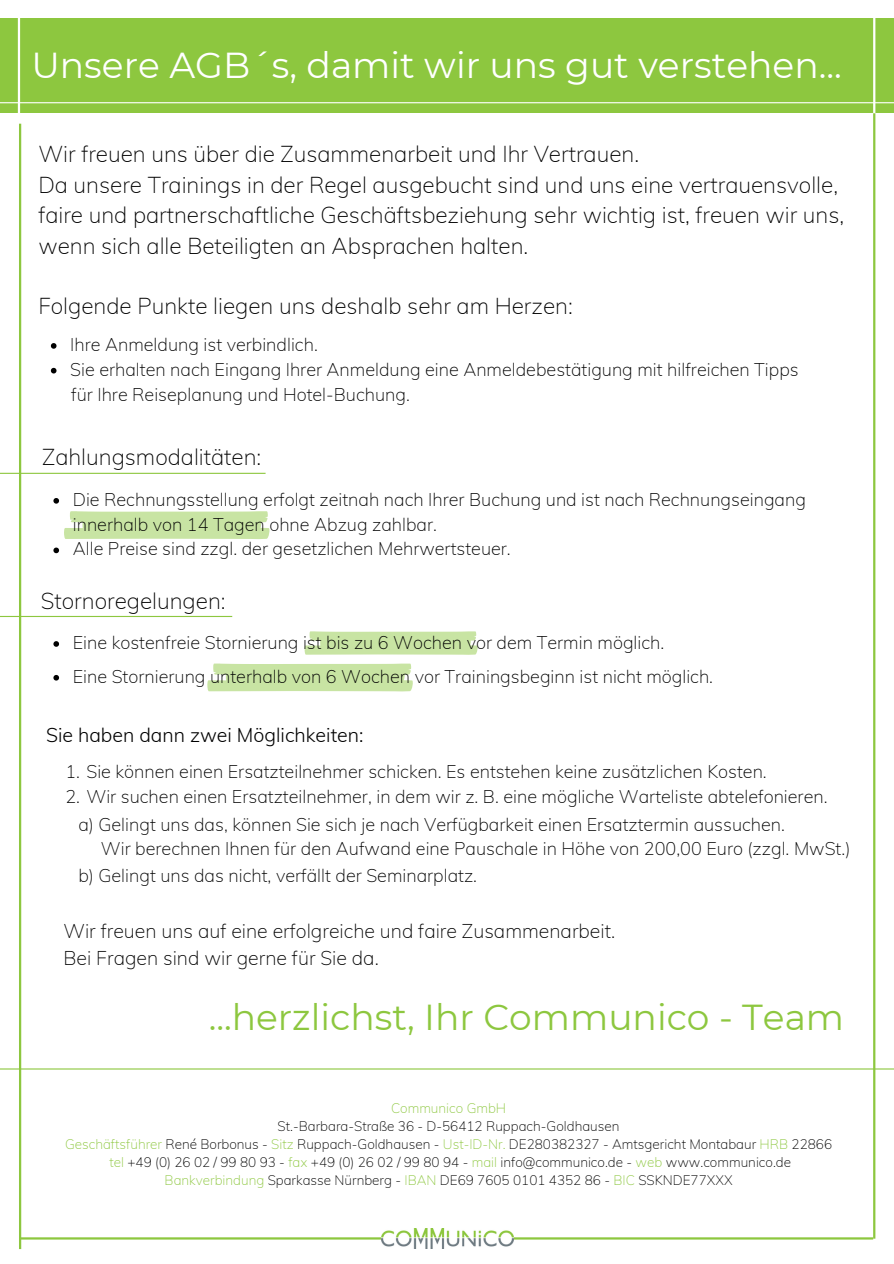
<style>
.page{position:relative;width:894px;height:1264px;background:#fff}
.page>*{position:absolute;margin:0;border:0;box-sizing:border-box;transform-origin:0 0}
.t1{font:36px "Montserrat";color:#fff}
.t2{font:36px "Montserrat";color:#8dc73f}
.t3{font:200 22.5px/30.5px "Muli";color:#000}
.t4{font:200 19.5px/27px "Muli";color:#000}
.t5{font:300 19.5px "Muli";color:#000}
.t6{font:200 18px/24.8px "Muli";color:#000}
.t7{font:200 13.5px/18px "Muli";color:#000;text-align:center}
.t8{font:200 13.5px "Muli";color:#8dc73f}
.s1{color:#8dc73f}
</style>
<div class="page">
<hr style="left:20px;top:1237px;width:852px;height:2px;background:#8dc73f">
<img style="left:381px;top:1228px;width:132px;height:20px">
<div style="left:0;top:18px;width:893px;height:95px;background:#8dc73f"></div>
<hr style="left:0;top:102px;width:893px;height:1px;background:#fff">
<hr style="left:18px;top:0;width:2px;height:113px;background:#fff">
<hr style="left:872px;top:0;width:3px;height:113px;background:#fff">
<hr style="left:19px;top:124px;width:2px;height:1124px;background:#8dc73f">
<hr style="left:872px;top:113px;width:3px;height:1125px;background:#8dc73f">
<hr style="left:0;top:473px;width:265px;height:1px;background:#8dc73f">
<hr style="left:0;top:616px;width:232px;height:1px;background:#8dc73f">
<hr style="left:0;top:1068px;width:893px;height:1px;background:#8dc73f">
<svg style="left:304px;top:631px;width:174px;height:24px;background:#cde6ab"></svg>
<svg style="left:64px;top:511px;width:206px;height:28px;background:#cbe5a9"></svg>
<svg style="left:53px;top:498px;width:6px;height:5px"></svg>
<svg style="left:53px;top:547px;width:6px;height:6px"></svg>
<svg style="left:207px;top:663px;width:206px;height:28px;background:#cce6aa"></svg>
<svg style="left:53px;top:641px;width:6px;height:5px"></svg>
<svg style="left:53px;top:675px;width:6px;height:5px"></svg>
<svg style="left:51px;top:343px;width:5px;height:6px"></svg>
<svg style="left:51px;top:368px;width:5px;height:5px"></svg>
<h1 class="t1" style="left:31px;top:43px;width:811px">Unsere AGB´s, damit wir uns gut verstehen...</h1>
<p class="t3" style="left:38px;top:139px;width:807px">Wir freuen uns über die Zusammenarbeit und Ihr Vertrauen.<br>Da unsere Trainings in der Regel ausgebucht sind und uns eine vertrauensvolle, faire und partnerschaftliche Geschäftsbeziehung sehr wichtig ist, freuen wir uns, wenn sich alle Beteiligten an Absprachen halten.</p>
<p class="t3" style="left:38px;top:291px;width:536px">Folgende Punkte liegen uns deshalb sehr am Herzen:</p>
<p class="t6" style="left:70px;top:332px;width:729px">Ihre Anmeldung ist verbindlich.<br>Sie erhalten nach Eingang Ihrer Anmeldung eine Anmeldebestätigung mit hilfreichen Tipps für Ihre Reiseplanung und Hotel-Buchung.</p>
<p class="t3" style="left:42px;top:441px;width:221px">Zahlungsmodalitäten:</p>
<p class="t6" style="left:73px;top:486px;width:734px">Die Rechnungsstellung erfolgt zeitnah nach Ihrer Buchung und ist nach Rechnungseingang innerhalb von 14 Tagen ohne Abzug zahlbar.<br>Alle Preise sind zzgl. der gesetzlichen Mehrwertsteuer.</p>
<p class="t3" style="left:41px;top:585px;width:186px">Stornoregelungen:</p>
<p class="t6" style="left:73px;top:625px;width:641px;line-height:33.8px">Eine kostenfreie Stornierung ist bis zu 6 Wochen vor dem Termin möglich.<br>Eine Stornierung unterhalb von 6 Wochen vor Trainingsbeginn ist nicht möglich.</p>
<p class="t5" style="left:46px;top:722px;width:319px">Sie haben dann zwei Möglichkeiten:</p>
<p class="t6" style="left:65px;top:758px;width:702px">1. Sie können einen Ersatzteilnehmer schicken. Es entstehen keine zusätzlichen Kosten.</p>
<p class="t6" style="left:78px;top:781px;width:750px;line-height:28.2px;text-indent:-13px">2. Wir suchen einen Ersatzteilnehmer, in dem wir z. B. eine mögliche Warteliste abtelefonieren. a) Gelingt uns das, können Sie sich je nach Verfügbarkeit einen Ersatztermin aussuchen.</p>
<p class="t6" style="left:78px;top:835px;width:773px;line-height:27px;text-indent:23px">Wir berechnen Ihnen für den Aufwand eine Pauschale in Höhe von 200,00 Euro (zzgl. MwSt.) b) Gelingt uns das nicht, verfällt der Seminarplatz.</p>
<p class="t4" style="left:63px;top:916px;width:553px">Wir freuen uns auf eine erfolgreiche und faire Zusammenarbeit.<br>Bei Fragen sind wir gerne für Sie da.</p>
<h1 class="t2" style="left:209px;top:995px;width:636px">...herzlichst, Ihr Communico - Team</h1>
<p class="t8" style="left:391px;top:1099px;width:117px">Communico GmbH</p>
<p class="t7" style="left:65px;top:1117px;width:768px">St.-Barbara-Straße 36 - D-56412 Ruppach-Goldhausen<br><span class="s1">Geschäftsführer</span> René Borbonus - <span class="s1">Sitz</span> Ruppach-Goldhausen - <span class="s1">Ust-ID-Nr.</span> DE280382327 - Amtsgericht Montabaur <span class="s1">HRB</span> 22866 <span class="s1">tel</span> +49 (0) 26 02 / 99 80 93 - <span class="s1">fax</span> +49 (0) 26 02 / 99 80 94 - <span class="s1">mail</span> info@communico.de - <span class="s1">web</span> www.communico.de <span class="s1">Bankverbindung</span> Sparkasse Nürnberg - <span class="s1">IBAN</span> DE69 7605 0101 4352 86 - <span class="s1">BIC</span> SSKNDE77XXX</p>
</div>
